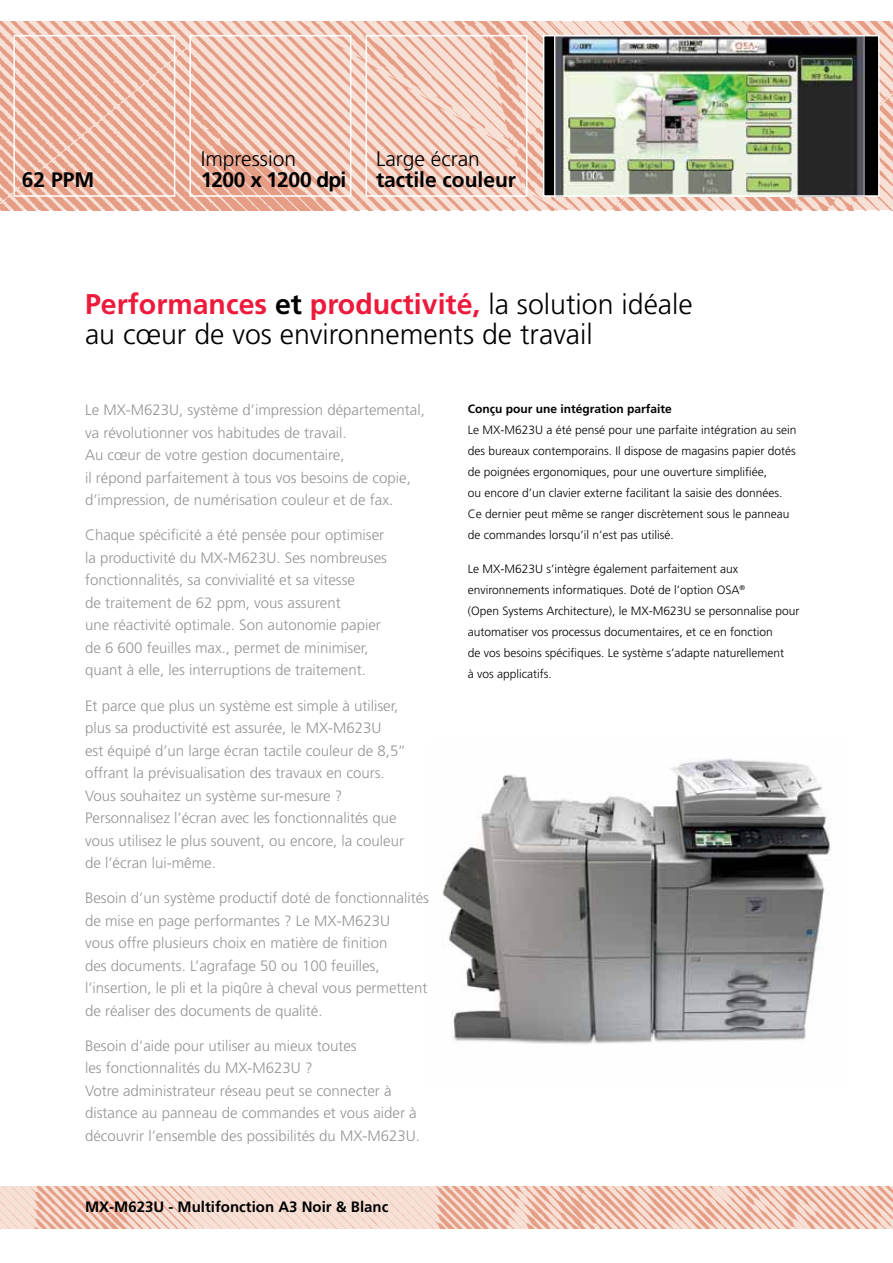
<style>
.page{position:relative;width:893px;height:1263px;background:#fff}
.page>*{position:absolute;margin:0;border:0;box-sizing:border-box;transform-origin:0 0}
.t1{font:300 28.5px/30px "Frutiger";color:#000}
.t2{font:300 21px "Frutiger";color:#000}
.t3{font:700 21px "Frutiger";color:#000}
.t4{font:700 21px "Frutiger";letter-spacing:-.04em;color:#000}
.t5{font:300 15px/22.5px "Frutiger";color:#939598}
.t6{font:700 15px "Frutiger";color:#000}
.t7{font:300 12px/21px "Frutiger";color:#000}
.t8{font:700 12px "Frutiger";color:#000}
.s1{font-weight:700;color:#ed1a3b}
.s2{font-weight:700}
</style>
<div class="page">
<img style="left:442px;top:758px;width:389px;height:286px">
<img style="left:0;top:21px;width:892px;height:189px">
<img style="left:0;top:1186px;width:892px;height:43px">
<svg style="left:13px;top:34px;width:515px;height:164px;background:#efc4b4"></svg>
<div style="left:543px;top:36px;width:335px;height:160px;background:#000"></div>
<img style="left:554px;top:38px;width:310px;height:156px">
<div style="left:543px;top:35px;width:336px;height:162px;border:2px solid #fff"></div>
<h2 class="t3" style="left:22px;top:172px;width:74px">62 PPM</h2>
<h2 class="t2" style="left:201px;top:151px;width:97px">Impression</h2>
<h2 class="t4" style="left:201px;top:172px;width:147px">1200 x 1200 dpi</h2>
<h2 class="t2" style="left:376px;top:151px;width:105px">Large écran</h2>
<h2 class="t3" style="left:376px;top:172px;width:141px">tactile couleur</h2>
<h1 class="t1" style="left:85px;top:291px;width:609px"><span class="s1">Performances</span> <span class="s2">et</span> <span class="s1">productivité,</span> la solution idéale au cœur de vos environnements de travail</h1>
<p class="t5" style="left:85px;top:400px;width:341px">Le MX-M623U, système d’impression départemental, va révolutionner vos habitudes de travail.<br>Au cœur de votre gestion documentaire,<br>il répond parfaitement à tous vos besoins de copie, d’impression, de numérisation couleur et de fax.</p>
<p class="t5" style="left:85px;top:525px;width:303px">Chaque spécificité a été pensée pour optimiser la productivité du MX-M623U. Ses nombreuses fonctionnalités, sa convivialité et sa vitesse<br>de traitement de 62 ppm, vous assurent<br>une réactivité optimale. Son autonomie papier de 6 600 feuilles max., permet de minimiser, quant à elle, les interruptions de traitement.</p>
<p class="t5" style="left:85px;top:695px;width:322px">Et parce que plus un système est simple à utiliser, plus sa productivité est assurée, le MX-M623U<br>est équipé d’un large écran tactile couleur de 8,5’’ offrant la prévisualisation des travaux en cours.<br>Vous souhaitez un système sur-mesure ?<br>Personnalisez l’écran avec les fonctionnalités que vous utilisez le plus souvent, ou encore, la couleur de l’écran lui-même.</p>
<p class="t5" style="left:85px;top:888px;width:345px">Besoin d’un système productif doté de fonctionnalités de mise en page performantes ? Le MX-M623U<br>vous offre plusieurs choix en matière de finition<br>des documents. L’agrafage 50 ou 100 feuilles, l’insertion, le pli et la piqûre à cheval vous permettent de réaliser des documents de qualité.</p>
<p class="t5" style="left:85px;top:1036px;width:336px">Besoin d’aide pour utiliser au mieux toutes<br>les fonctionnalités du MX-M623U ?<br>Votre administrateur réseau peut se connecter à distance au panneau de commandes et vous aider à découvrir l’ensemble des possibilités du MX-M623U.</p>
<p class="t6" style="left:85px;top:1201px;width:305px">MX-M623U - Multifonction A3 Noir &amp; Blanc</p>
<p class="t8" style="left:468px;top:404px;width:205px">Conçu pour une intégration parfaite</p>
<p class="t7" style="left:468px;top:420px;width:330px">Le MX-M623U a été pensé pour une parfaite intégration au sein des bureaux contemporains. Il dispose de magasins papier dotés de poignées ergonomiques, pour une ouverture simplifiée,<br>ou encore d’un clavier externe facilitant la saisie des données.<br>Ce dernier peut même se ranger discrètement sous le panneau de commandes lorsqu’il n’est pas utilisé.</p>
<p class="t7" style="left:468px;top:559px;width:333px">Le MX-M623U s’intègre également parfaitement aux environnements informatiques. Doté de l’option OSA<sup>®<br></sup>(Open Systems Architecture), le MX-M623U se personnalise pour automatiser vos processus documentaires, et ce en fonction<br>de vos besoins spécifiques. Le système s’adapte naturellement<br>à vos applicatifs.</p>
</div>
